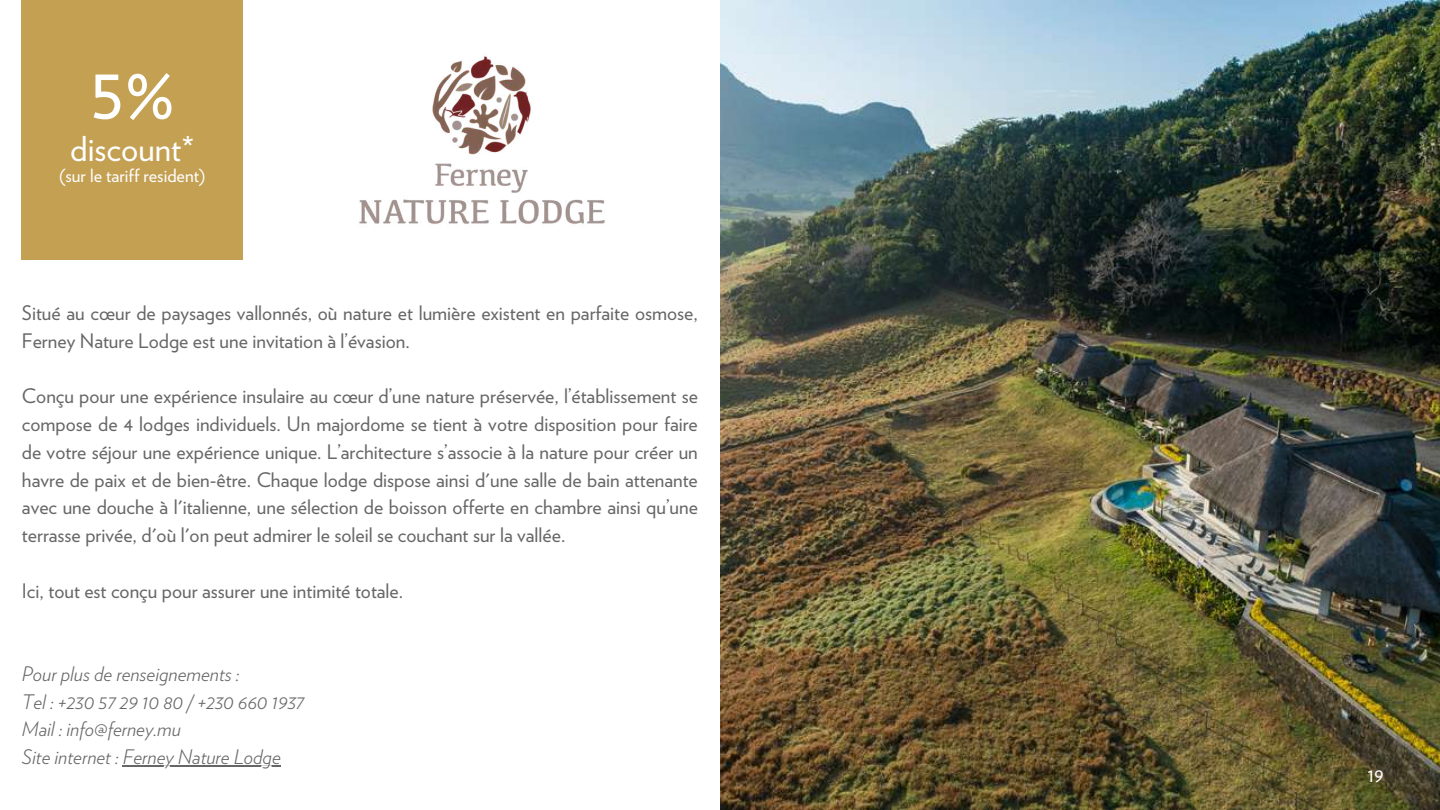
<style>
.page{position:relative;width:1440px;height:810px;background:#fff}
.page>*{position:absolute;margin:0;border:0;box-sizing:border-box;transform-origin:0 0}
.t1{font:76.6px "Verlag";color:#fff}
.t2{font:34.2px "Verlag";color:#fff}
.t3{font:20px/27.8px "Verlag";color:#666}
.t4{font:italic 300 20px/27.8px "Verlag";color:#666}
.t5{font:20px "Verlag";color:#fff}
.t6{font:18.2px "Verlag";color:#fff}
</style>
<div class="page">
<img style="left:720px;top:0;width:720px;height:810px">
<img style="left:359px;top:56px;width:246px;height:168px">
<div style="left:22px;top:0;width:221px;height:260px;background:#c4a053"></div>
<hr style="left:123px;top:766px;width:158px;height:1px;background:#666">
<h1 class="t1" style="left:89px;top:57px;width:88px">5%</h1>
<h2 class="t2" style="left:70px;top:133px;width:126px">discount*</h2>
<p class="t6" style="left:59px;top:168px;width:148px">(sur le tariff resident)</p>
<p class="t3" style="left:22px;top:300px;width:677px">Situé au cœur de paysages vallonnés, où nature et lumière existent en parfaite osmose,<br>Ferney Nature Lodge est une invitation à l’évasion.</p>
<p class="t3" style="left:22px;top:384px;width:677px;text-align:justify">Conçu pour une expérience insulaire au cœur d’une nature préservée, l’établissement se compose de 4 lodges individuels. Un majordome se tient à votre disposition pour faire de votre séjour une expérience unique. L’architecture s’associe à la nature pour créer un havre de paix et de bien-être. Chaque lodge dispose ainsi d'une salle de bain attenante avec une douche à l'italienne, une sélection de boisson offerte en chambre ainsi qu’une terrasse privée, d'où l'on peut admirer le soleil se couchant sur la vallée.</p>
<p class="t3" style="left:22px;top:578px;width:383px">Ici, tout est conçu pour assurer une intimité totale.</p>
<p class="t4" style="left:22px;top:661px;width:284px">Pour plus de renseignements :<br>Tel : +230 57 29 10 80 / +230 660 1937<br>Mail : info@ferney.mu<br>Site internet : Ferney Nature Lodge</p>
<p class="t5" style="left:1367px;top:766px;width:18px">19</p>
</div>
